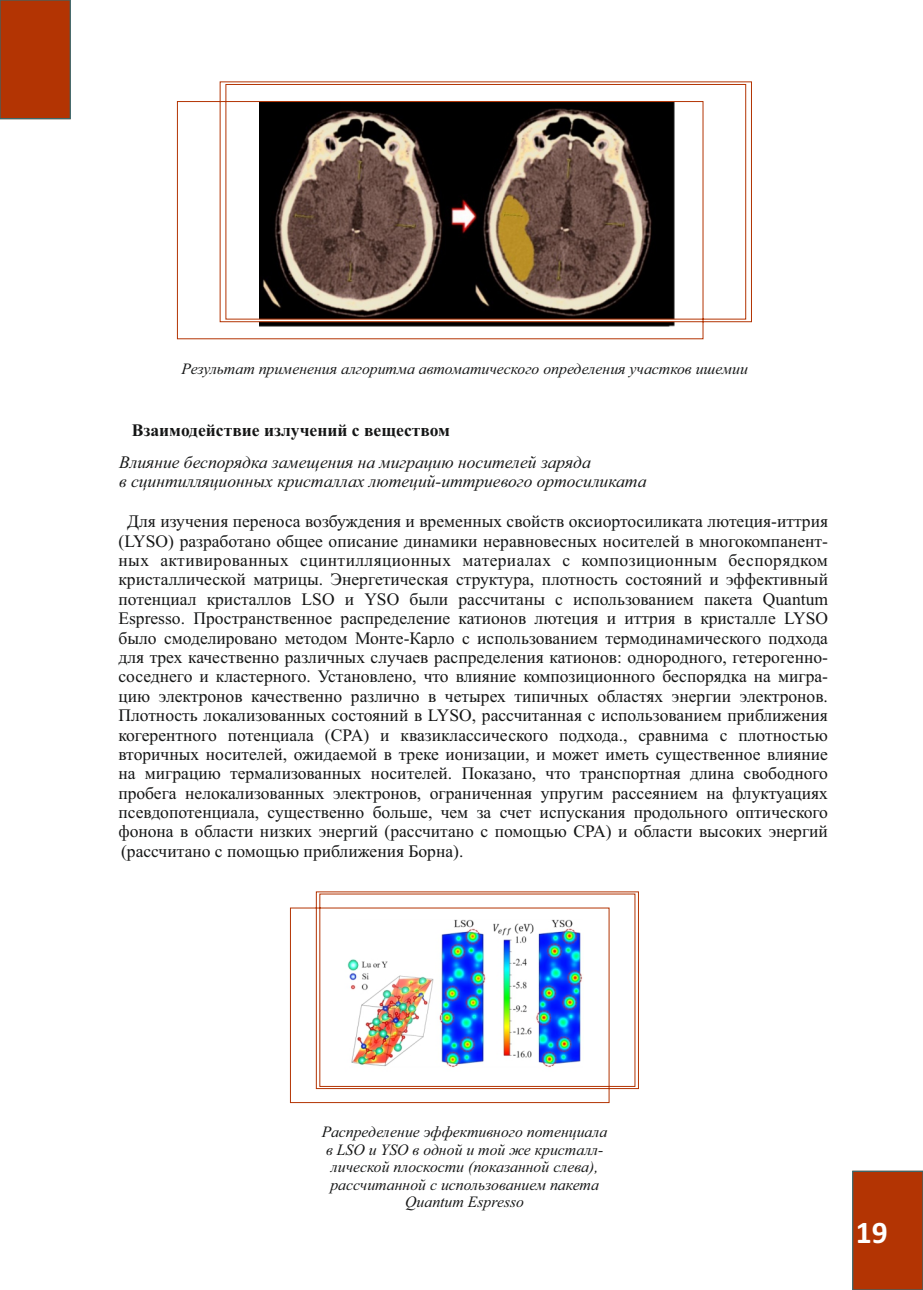
<style>
.page{position:relative;width:923px;height:1290px;background:#fff}
.page>*{position:absolute;margin:0;border:0;box-sizing:border-box;transform-origin:0 0}
.t1{font:700 31.5px "Calibri";color:#fff}
.t2{font:17.5px/19.4px "Times New Roman";color:#151616;text-align:justify}
.t3{font:italic 17.5px/19.4px "Times New Roman";color:#151616}
.t4{font:700 17.5px "Times New Roman";color:#151616}
.t5{font:italic 15.75px/17.5px "Times New Roman";color:#151616;text-align:center}
</style>
<div class="page">
<div style="left:852px;top:1170px;width:71px;height:120px;background:#b33403"></div>
<div style="left:0;top:0;width:71px;height:120px;background:#b33403"></div>
<svg style="left:176px;top:81px;width:576px;height:259px"></svg>
<img style="left:289px;top:891px;width:350px;height:212px">
<p class="t5" style="left:182px;top:361px;width:568px">Результат применения алгоритма автоматического определения участков ишемии</p>
<p class="t4" style="left:132px;top:424px;width:320px">Взаимодействие излучений с веществом</p>
<p class="t3" style="left:119px;top:454px;width:529px">Влияние беспорядка замещения на миграцию носителей заряда<br>в сцинтилляционных кристаллах лютеций-иттриевого ортосиликата</p>
<p class="t2" style="left:118px;top:513px;width:711px;text-indent:9px">Для изучения переноса возбуждения и временных свойств оксиортосиликата лютеция-иттрия (LYSO) разработано общее описание динамики неравновесных носителей в многокомпанент&shy;ных активированных сцинтилляционных материалах с композиционным беспорядком кристаллической матрицы. Энергетическая структура, плотность состояний и эффективный потенциал кристаллов LSO и YSO были рассчитаны с использованием пакета Quantum Espresso. Пространственное распределение катионов лютеция и иттрия в кристалле LYSO было смоделировано методом Монте-Карло с использованием термодинамического подхода для трех качественно различных случаев распределения катионов: однородного, гетерогенно&shy;соседнего и кластерного. Установлено, что влияние композиционного беспорядка на мигра&shy;цию электронов качественно различно в четырех типичных областях энергии электронов.<br>Плотность локализованных состояний в LYSO, рассчитанная с использованием приближения когерентного потенциала (CPA) и квазиклассического подхода., сравнима с плотностью вторичных носителей, ожидаемой в треке ионизации, и может иметь существенное влияние на миграцию термализованных носителей. Показано, что транспортная длина свободного пробега нелокализованных электронов, ограниченная упругим рассеянием на флуктуациях псевдопотенциала, существенно больше, чем за счет испускания продольного оптического фонона в области низких энергий (рассчитано с помощью CPA) и области высоких энергий (рассчитано с помощью приближения Борна).</p>
<p class="t5" style="left:322px;top:1125px;width:287px">Распределение эффективного потенциала в LSO и YSO в одной и той же кристалл&shy;лической плоскости (показанной слева), рассчитанной с использованием пакета Quantum Espresso</p>
<h1 class="t1" style="left:856px;top:1219px;width:33px">19</h1>
</div>
